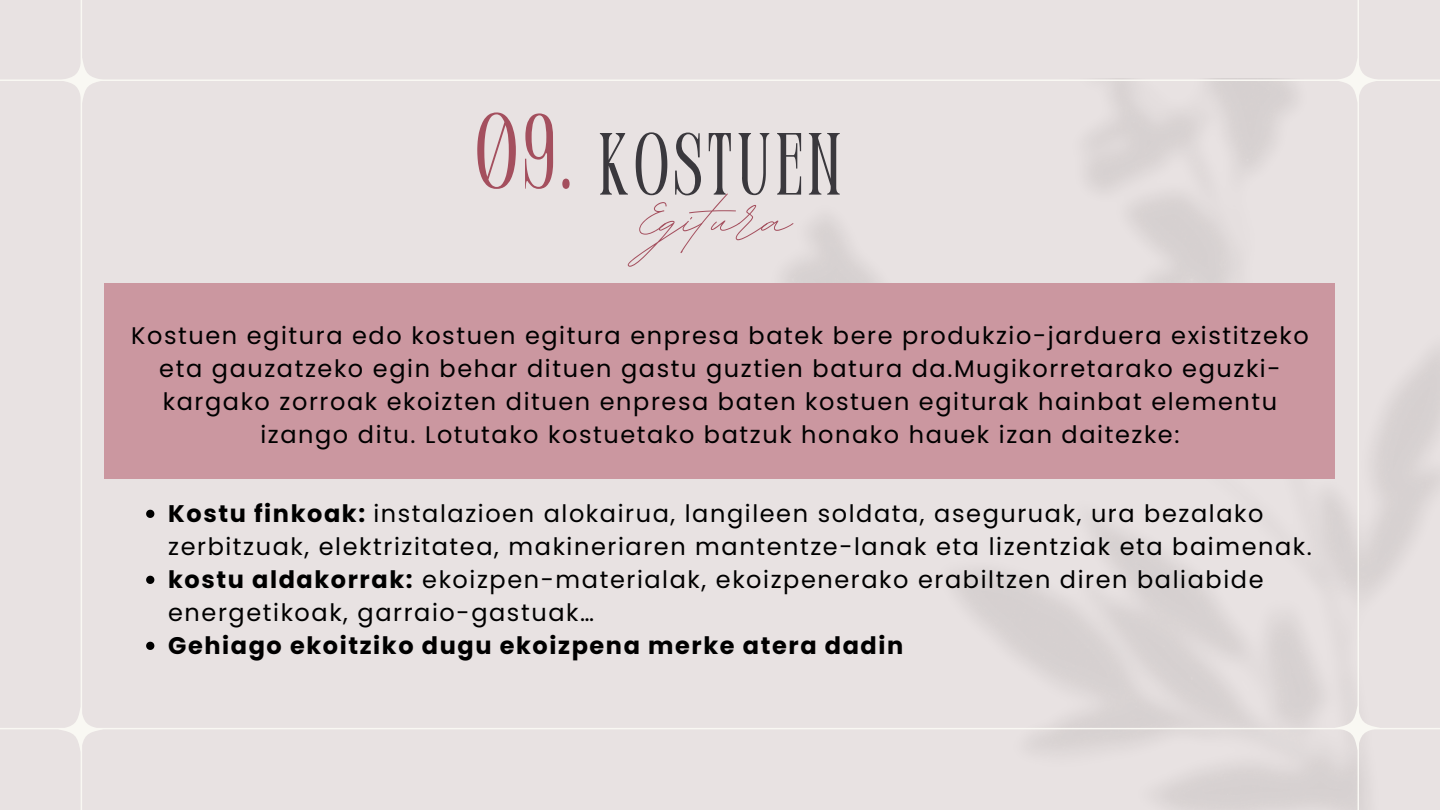
<style>
.page{position:relative;width:1440px;height:810px;background:#e8e2e2}
.page>*{position:absolute;margin:0;border:0;box-sizing:border-box;transform-origin:0 0}
.t1{font:condensed 107px "Perandoryv 2";color:#a44f5e}
.t2{font:condensed 88px "Perandoryv 2";letter-spacing:.07em;color:#3a383d}
.t3{font:88px "BD Script";color:#a44f5e}
.t4{font:24px/33px "Poppins";letter-spacing:.065em;color:#000}
.t5{font:700 24px "Poppins";letter-spacing:.065em;color:#000}
.s1{font-weight:700}
</style>
<div class="page">
<img style="left:712px;top:79px;width:728px;height:731px">
<hr style="left:81px;top:0;width:1px;height:810px;background:#f9f8f3">
<hr style="left:1358px;top:0;width:1px;height:810px;background:#f9f8f3">
<hr style="left:0;top:728px;width:1440px;height:1px;background:#f9f8f3">
<hr style="left:0;top:80px;width:1440px;height:1px;background:#f9f8f3">
<svg style="left:58px;top:707px;width:45px;height:45px"></svg>
<svg style="left:1335px;top:705px;width:45px;height:45px"></svg>
<svg style="left:1335px;top:58px;width:45px;height:45px"></svg>
<svg style="left:59px;top:58px;width:45px;height:45px"></svg>
<div style="left:105px;top:284px;width:1230px;height:195px;background:#cb97a0"></div>
<svg style="left:146px;top:510px;width:8px;height:8px"></svg>
<svg style="left:146px;top:576px;width:8px;height:8px"></svg>
<svg style="left:146px;top:642px;width:8px;height:8px"></svg>
<p class="t1" style="left:476px;top:109px;width:96px">09.</p>
<p class="t2" style="left:599px;top:129px;width:243px">KOSTUEN</p>
<p class="t3" style="left:639px;top:161px;width:154px">Egitura</p>
<p class="t4" style="left:131px;top:319px;width:1179px;text-align:center">Kostuen egitura edo kostuen egitura enpresa batek bere produkzio-jarduera existitzeko eta gauzatzeko egin behar dituen gastu guztien batura da.Mugikorretarako eguzki&shy;kargako zorroak ekoizten dituen enpresa baten kostuen egiturak hainbat elementu izango ditu. Lotutako kostuetako batzuk honako hauek izan daitezke:</p>
<p class="t4" style="left:168px;top:498px;width:1145px"><span class="s1">Kostu finkoak:</span> instalazioen alokairua, langileen soldata, aseguruak, ura bezalako zerbitzuak, elektrizitatea, makineriaren mantentze-lanak eta lizentziak eta baimenak.</p>
<p class="t4" style="left:168px;top:564px;width:1097px"><span class="s1">kostu aldakorrak:</span> ekoizpen-materialak, ekoizpenerako erabiltzen diren baliabide energetikoak, garraio-gastuak…</p>
<p class="t5" style="left:168px;top:629px;width:737px">Gehiago ekoitziko dugu ekoizpena merke atera dadin</p>
</div>
